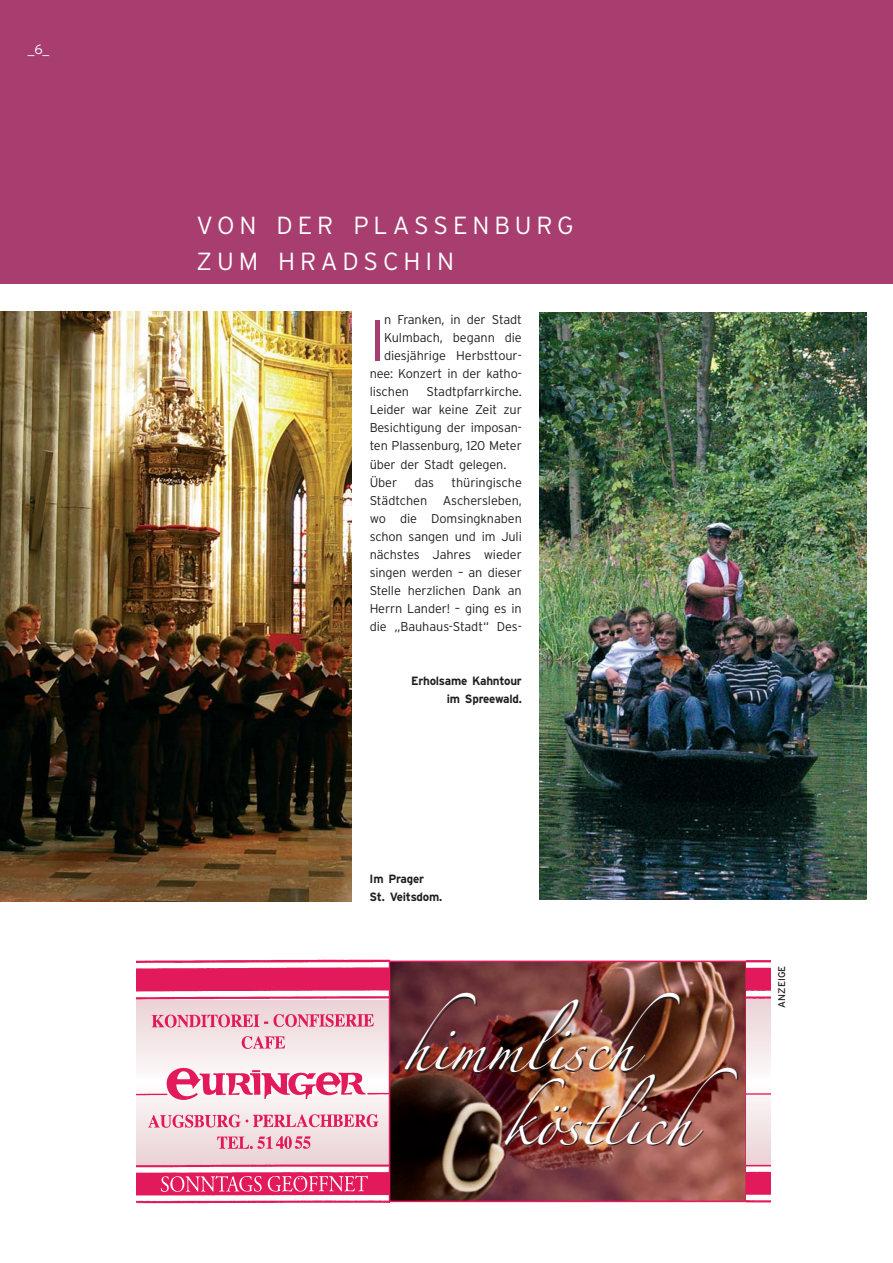
<style>
.page{position:relative;width:893px;height:1263px;background:#fff}
.page>*{position:absolute;margin:0;border:0;box-sizing:border-box;transform-origin:0 0}
.t1{font:300 57.75px "Interstate";color:#a73e6f}
.t2{font:41.55px/74.7px "Zapfino";letter-spacing:.01em;color:#fff}
.t3{font:300 24.75px/36px "Interstate";letter-spacing:.2em;color:#fff}
.t4{font:300 13.5px "Interstate";color:#fff}
.t5{font:300 12.75px/18px "Interstate";letter-spacing:-.015em;color:#231f20}
.t6{font:700 12px/18px "Interstate";letter-spacing:-.02em;color:#231f20;text-align:right}
.t7{font:9.75px "Interstate";letter-spacing:.005em;color:#231f20}
</style>
<div class="page">
<img style="left:0;top:0;width:893px;height:1204px">
<p class="t4" style="left:28px;top:45px;width:23px">_6_</p>
<h3 class="t3" style="left:197px;top:210px;width:378px">VON DER PLASSENBURG<br>ZUM HRADSCHIN</h3>
<h1 class="t1" style="left:370px;top:319px;width:17px">I</h1>
<p class="t5" style="left:384px;top:312px;width:139px">n Franken, in der Stadt</p>
<p class="t5" style="left:384px;top:330px;width:139px">Kulmbach, begann die</p>
<p class="t5" style="left:384px;top:348px;width:139px">diesjährige Herbsttour-</p>
<p class="t5" style="left:370px;top:366px;width:154px">nee: Konzert in der katho-</p>
<p class="t5" style="left:370px;top:384px;width:41px">lischen</p>
<p class="t5" style="left:370px;top:384px;width:154px;text-indent:57px">Stadtpfarrkirche.<br>Leider war keine Zeit zur<br>Besichtigung der imposan&shy;ten Plassenburg, 120 Meter über der Stadt gelegen.<br>Über</p>
<p class="t5" style="left:370px;top:474px;width:154px;text-align:justify;text-indent:82px">thüringische Städtchen Aschersleben, wo die Domsingknaben schon sangen und im Juli nächstes Jahres wieder singen werden – an dieser Stelle herzlichen Dank an Herrn Lander! – ging es in die „Bauhaus-Stadt“ Des-</p>
<p class="t5" style="left:414px;top:474px;width:21px">das</p>
<p class="t6" style="left:411px;top:672px;width:112px">Erholsame Kahntour im Spreewald.</p>
<p class="t6" style="left:370px;top:870px;width:74px;text-align:left">Im Prager<br>St. Veitsdom.</p>
<h2 class="t2" style="left:503px;top:1017px;width:236px;text-indent:-100px">himmlisch köstlich</h2>
<p class="t7" style="left:778px;top:1008px;width:44px;rotate:-90deg">ANZEIGE</p>
</div>
